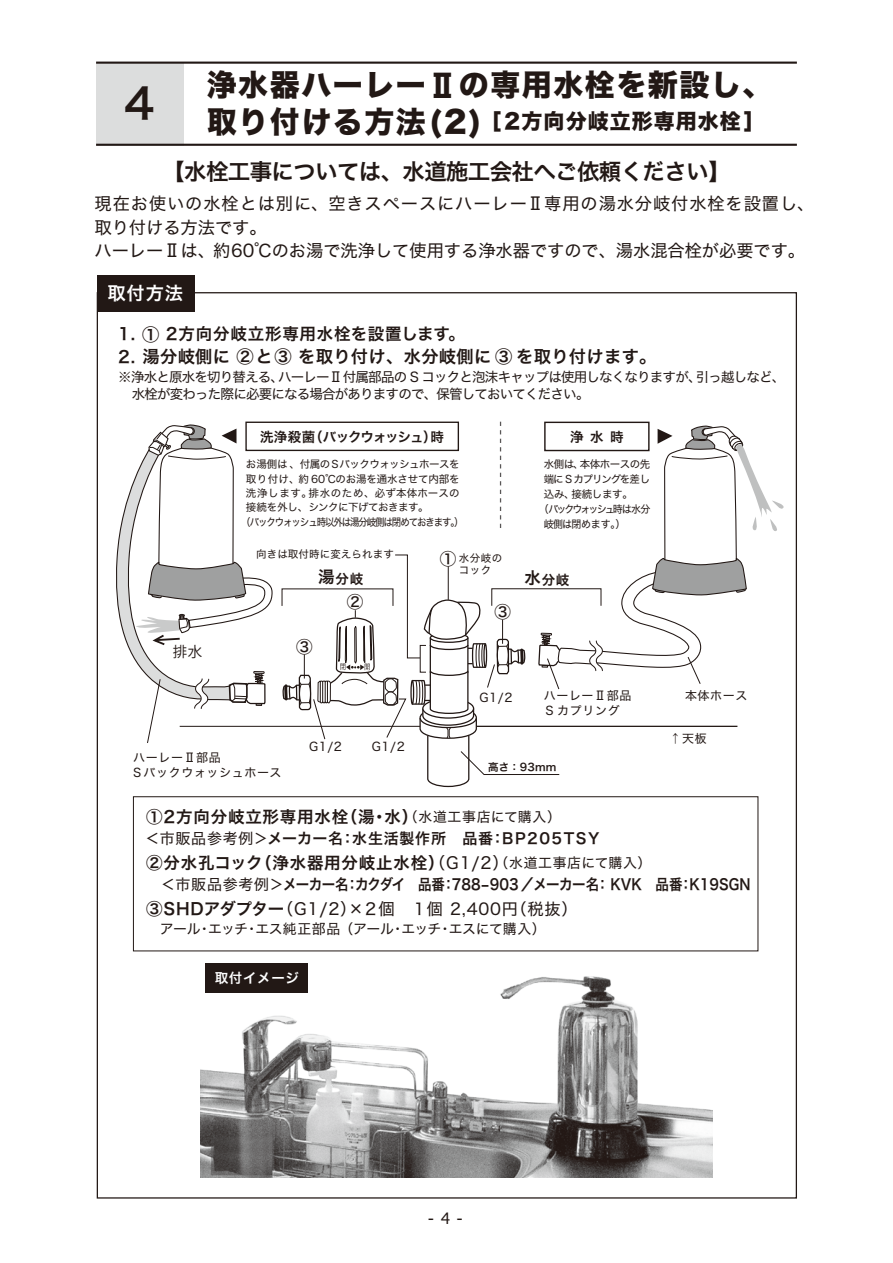
<style>
.page{position:relative;width:893px;height:1263px;background:#fff}
.page>*{position:absolute;margin:0;border:0;box-sizing:border-box;transform-origin:0 0}
.t1{font:30px "Hira Kaku Std N W8";letter-spacing:.05em;color:#221815}
.t2{font:22.5px "Hira Kaku Std N W6";letter-spacing:-.03em;color:#221815}
.t3{font:21px "Hira Kaku Std N W8";letter-spacing:.05em;color:#221815}
.t4{font:18.15px "Hira Kaku Std N W6";color:#fff}
.t5{font:17.25px/23.2px "Hira Kaku Std N W4";color:#221815}
.t6{font:17.25px "Hira Kaku Std N W6";letter-spacing:.02em;color:#221815}
.t7{font:16.5px "Hira Kaku Std N W6";letter-spacing:.05em;color:#221815}
.t8{font:16.5px "Hira Kaku Std N W5";color:#221815}
.t9{font:16.2px "Hira Kaku Std N W4";letter-spacing:.05em;color:#221815}
.t10{font:15px "Hira Kaku Std N W6";color:#221815;scale:.9 1}
.t11{font:15px "Hira Kaku Std N W6";letter-spacing:.05em;color:#221815}
.t12{font:15px "Geneva";color:#221815}
.t13{font:14.4px "Koz Go Pro";color:#221815}
.t14{font:13.8px "Hira Kaku Std N W4";letter-spacing:-.02em;color:#221815}
.t15{font:13.5px/16.5px "Hira Kaku Std N W4";letter-spacing:-.06em;color:#221815}
.t16{font:13.5px "Hira Kaku Std N W6";letter-spacing:-.055em;color:#221815}
.t17{font:13.5px "Hira Kaku Std N W6";letter-spacing:.05em;color:#fff}
.t18{font:12px/15px "Hira Kaku Std N W4";letter-spacing:.05em;color:#221815}
.t19{font:10.5px/12px "Hira Kaku Std N W4";letter-spacing:-.05em;color:#221815}
.t20{font:10.5px "Hira Kaku Std N W4";letter-spacing:-.115em;color:#221815;scale:.9 1}
.t21{font:10.5px "Hira Kaku Std N W4";letter-spacing:-.015em;color:#221815}
.t22{font:10.5px "Hira Kaku Std N W4";letter-spacing:.06em;color:#221815}
.t23{font:10.5px "Hira Kaku Std N W4";letter-spacing:.01em;color:#221815}
.t24{font:10.5px "Hira Kaku Std N W4";letter-spacing:-.195em;color:#221815;scale:.95 1}
.t25{font:10.5px "Hira Kaku Std N W4";letter-spacing:-.11em;color:#221815}
.t26{font:10.5px "Hira Kaku Std N W4";letter-spacing:-.05em;color:#221815;scale:.95 1}
.t27{font:10.5px "Hira Kaku Std N W6";letter-spacing:.01em;color:#221815}
.s1{font-family:"UD Shin Go Pro";font-weight:700;font-size:31.5px}
.s2{font-size:30px}
.s3{font-family:"UD Shin Go Pro"}
.s4{font-size:17.25px}
.s5{font-size:16.5px}
.s6{font-family:"Shin Go Pro"}
.s7{font-family:"Hira Kaku Std N W5";font-size:16.5px}
.s8{font-family:"Hira Kaku Std N W4";font-size:13.8px}
.s9{font-family:"Hira Kaku Std N W4"}
.s10{font-family:"Hira Kaku Std N W6";font-size:16.5px}
</style>
<div class="page">
<img style="left:200px;top:992px;width:82px;height:186px">
<hr style="left:180px;top:726px;width:240px;height:1px;background:#221815">
<div style="left:96px;top:63px;width:88px;height:83px;background:#dcdddd"></div>
<hr style="left:96px;top:62px;width:701px;height:2px;background:#221815">
<hr style="left:96px;top:144px;width:701px;height:2px;background:#221815">
<div style="left:97px;top:275px;width:97px;height:36px;background:#221815"></div>
<svg style="left:116px;top:421px;width:157px;height:322px"></svg>
<div style="left:205px;top:963px;width:103px;height:29px;background:#221815"></div>
<svg style="left:282px;top:421px;width:504px;height:778px"></svg>
<h1 class="t1" style="left:207px;top:68px;width:567px">浄水器ハーレー<span class="s1">Ⅱ</span>の専用水栓を新設し、</h1>
<p class="t3" style="left:119px;top:110px;width:636px"><sup>４</sup> <span class="s2">取り付ける方法(2)</span> [2方向分岐立形専用水栓]</p>
<h2 class="t2" style="left:162px;top:154px;width:570px">【水栓工事については、水道施工会社へご依頼ください】</h2>
<p class="t5" style="left:95px;top:192px;width:721px">現在お使いの水栓とは別に、空きスペースにハーレー<span class="s3">Ⅱ</span>専用の湯水分岐付水栓を設置し、取り付ける方法です。<br>ハーレー<span class="s3">Ⅱ</span>は、約60℃のお湯で洗浄して使用する浄水器ですので、湯水混合栓が必要です。</p>
<p class="t4" style="left:107px;top:279px;width:77px">取付方法</p>
<p class="t7" style="left:118px;top:321px;width:348px">1. <span class="s4">①</span> 2方向分岐立形専用水栓を設置します。</p>
<p class="t6" style="left:118px;top:343px;width:540px"><span class="s5">2.</span> 湯分岐側に ②と③ を取り付け、水分岐側に ③ を取り付けます。</p>
<p class="t15" style="left:132px;top:369px;width:655px;text-indent:-14px">※浄水と原水を切り替える、ハーレー<span class="s6">Ⅱ</span>付属部品の S コックと泡沫キャップは使用しなくなりますが、引っ越しなど、水栓が変わった際に必要になる場合がありますので、保管しておいてください。</p>
<p class="t16" style="left:260px;top:426px;width:185px">洗浄殺菌（バックウォッシュ）時</p>
<p class="t19" style="left:246px;top:458px;width:215px">お湯側は、付属のSバックウォッシュホースを</p>
<p class="t21" style="left:246px;top:471px;width:215px">取り付け、約 60℃のお湯を通水させて内部を</p>
<p class="t22" style="left:246px;top:485px;width:215px">洗浄します。排水のため、必ず本体ホースの</p>
<p class="t19" style="left:246px;top:501px;width:184px">接続を外し、シンクに下げておきます。</p>
<p class="t20" style="left:241px;top:514px;width:249px">（バックウォッシュ時以外は湯分岐側は閉めておきます。）</p>
<p class="t16" style="left:570px;top:426px;width:55px">浄 水 時</p>
<p class="t19" style="left:544px;top:458px;width:108px">水側は、本体ホースの先</p>
<p class="t25" style="left:544px;top:471px;width:108px">端に S カプリングを差し</p>
<p class="t19" style="left:544px;top:488px;width:91px">込み、接続します。</p>
<p class="t24" style="left:539px;top:501px;width:119px">（バックウォッシュ時は水分</p>
<p class="t26" style="left:544px;top:516px;width:87px">岐側は閉めます。）</p>
<p class="t23" style="left:256px;top:546px;width:139px">向きは取付時に変えられます</p>
<p class="t19" style="left:459px;top:552px;width:45px;text-indent:-19px"><span class="s7">①</span> 水分岐のコック</p>
<p class="t16" style="left:318px;top:568px;width:46px"><span class="s5">湯</span>分岐</p>
<p class="t16" style="left:524px;top:569px;width:46px"><span class="s5">水</span>分岐</p>
<p class="t13" style="left:173px;top:642px;width:31px">排水</p>
<p class="t8" style="left:296px;top:635px;width:18px">③</p>
<p class="t8" style="left:347px;top:590px;width:18px">②</p>
<p class="t18" style="left:133px;top:750px;width:150px">ハーレー<span class="s6">Ⅱ</span>部品<br>S バックウォッシュホース</p>
<p class="t18" style="left:309px;top:739px;width:34px">G1/2</p>
<p class="t18" style="left:372px;top:739px;width:34px">G1/2</p>
<p class="t8" style="left:494px;top:599px;width:18px">③</p>
<p class="t18" style="left:479px;top:690px;width:34px">G1/2</p>
<p class="t18" style="left:544px;top:688px;width:89px">ハーレー<span class="s6">Ⅱ</span>部品<br>S カプリング</p>
<p class="t27" style="left:488px;top:759px;width:70px">高さ：93mm</p>
<p class="t18" style="left:685px;top:688px;width:64px">本体ホース</p>
<p class="t18" style="left:669px;top:731px;width:39px">↑天板</p>
<p class="t7" style="left:146px;top:804px;width:416px">①2方向分岐立形専用水栓（湯・水）<span class="s8">（水道工事店にて購入）</span></p>
<p class="t11" style="left:145px;top:826px;width:456px"><span class="s9">＜市販品参考例＞</span>メーカー名：水生活製作所　品番：BP205TSY</p>
<p class="t7" style="left:146px;top:850px;width:534px">②分水孔コック（浄水器用分岐止水栓）<span class="s9">（G1/2）</span><span class="s8">（水道工事店にて購入）</span><span class="s9">　　</span></p>
<p class="t10" style="left:146px;top:872px;width:673px"><span class="s9">　＜市販品参考例＞</span>メーカー名：カクダイ　品番：788‒903／メーカー名： KVK　品番：K19SGN</p>
<p class="t9" style="left:146px;top:896px;width:433px"><span class="s10">③SHDアダプター</span><span class="s5">（G1/2）×２個</span>　１個 2,400円（税抜）</p>
<p class="t14" style="left:146px;top:919px;width:401px">　アール・エッチ・エス純正部品 （アール・エッチ・エスにて購入）</p>
<p class="t17" style="left:215px;top:968px;width:86px">取付イメージ</p>
<p class="t12" style="left:428px;top:1209px;width:36px">- 4 -</p>
</div>
